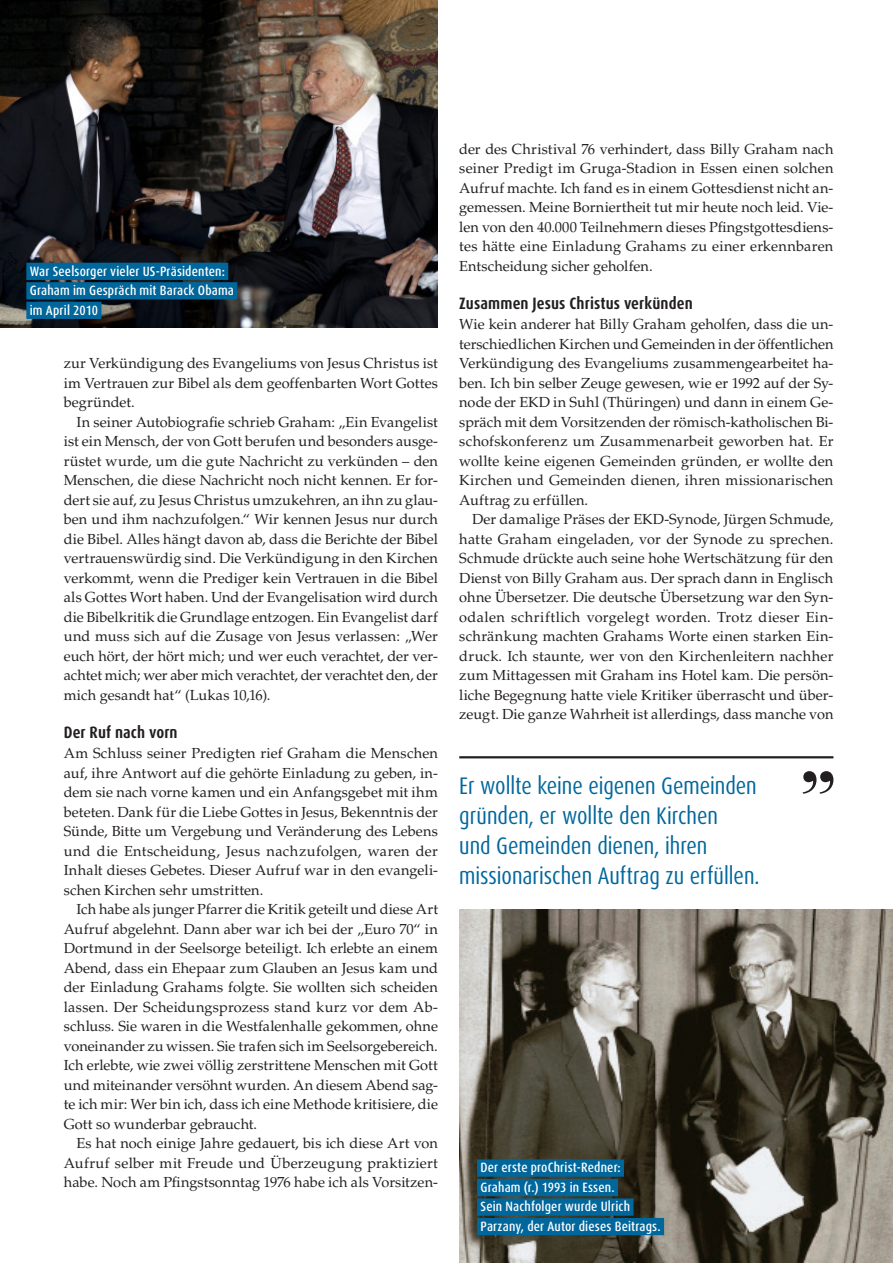
<style>
.page{position:relative;width:893px;height:1263px;background:#fff}
.page>*{position:absolute;margin:0;border:0;box-sizing:border-box;transform-origin:0 0}
.Zitat_blau{font:condensed 24px/30px "Dax OT";color:#00679d;scale:.96 1}
.Zwischenüberschrift{font:700 condensed 16.5px "Dax OT";letter-spacing:.005em;color:#231f20}
.Text_Einzug{font:14.55px/19.5px "Palatino LT Std";letter-spacing:.005em;color:#231f20;text-align:justify}
.Text{font:14.55px/19.5px "Palatino LT Std";letter-spacing:.015em;color:#231f20;text-align:justify}
.Bildunterschrift_Lay{font:500 condensed 13.5px "Dax OT";letter-spacing:.015em;color:#fff}
</style>
<div class="page">
<hr style="left:459px;top:756px;width:374px;height:2px;background:#231f20">
<svg style="left:803px;top:771px;width:30px;height:23px"></svg>
<img style="left:0;top:0;width:438px;height:327px">
<img style="left:459px;top:909px;width:434px;height:354px">
<div style="left:26px;top:263px;width:202px;height:17px;background:#00679d"></div>
<div style="left:26px;top:282px;width:211px;height:17px;background:#00679d"></div>
<div style="left:26px;top:302px;width:75px;height:17px;background:#00679d"></div>
<div style="left:477px;top:1159px;width:147px;height:18px;background:#00679d"></div>
<div style="left:477px;top:1179px;width:141px;height:17px;background:#00679d"></div>
<div style="left:477px;top:1198px;width:156px;height:18px;background:#00679d"></div>
<div style="left:477px;top:1218px;width:187px;height:17px;background:#00679d"></div>
<p class="Bildunterschrift_Lay" style="left:30px;top:262px;width:197px">War Seelsorger vieler US-Präsidenten:</p>
<p class="Bildunterschrift_Lay" style="left:30px;top:282px;width:206px">Graham im Gespräch mit Barack Obama</p>
<p class="Bildunterschrift_Lay" style="left:30px;top:301px;width:70px">im April 2010</p>
<p class="Text_Einzug" style="left:64px;top:354px;width:376px">zur Verkündigung des Evangeliums von Jesus Christus ist im Vertrauen zur Bibel als dem geoffenbarten Wort Gottes begründet.</p>
<p class="Text_Einzug" style="left:64px;top:412px;width:376px;text-indent:13px">In seiner Autobiografie schrieb Graham: „Ein Evangelist ist ein Mensch, der von Gott berufen und besonders ausge&shy;rüstet wurde, um die gute Nachricht zu verkünden – den Menschen, die diese Nachricht noch nicht kennen. Er for&shy;dert sie auf, zu Jesus Christus umzukehren, an ihn zu glau&shy;ben und ihm nachzufolgen.“ Wir kennen Jesus nur durch die Bibel. Alles hängt davon ab, dass die Berichte der Bibel vertrauenswürdig sind. Die Verkündigung in den Kirchen verkommt, wenn die Prediger kein Vertrauen in die Bibel als Gottes Wort haben. Und der Evangelisation wird durch die Bibelkritik die Grundlage entzogen. Ein Evangelist darf und muss sich auf die Zusage von Jesus verlassen: „Wer euch hört, der hört mich; und wer euch verachtet, der ver&shy;achtet mich; wer aber mich verachtet, der verachtet den, der mich gesandt hat“ (Lukas 10,16).</p>
<p class="Zwischenüberschrift" style="left:64px;top:722px;width:115px">Der Ruf nach vorn</p>
<p class="Text" style="left:64px;top:744px;width:376px">Am Schluss seiner Predigten rief Graham die Menschen auf, ihre Antwort auf die gehörte Einladung zu geben, in&shy;dem sie nach vorne kamen und ein Anfangsgebet mit ihm beteten. Dank für die Liebe Gottes in Jesus, Bekenntnis der Sünde, Bitte um Vergebung und Veränderung des Lebens und die Entscheidung, Jesus nachzufolgen, waren der Inhalt dieses Gebetes. Dieser Aufruf war in den evangeli&shy;schen Kirchen sehr umstritten.</p>
<p class="Text_Einzug" style="left:64px;top:900px;width:376px;text-indent:13px">Ich habe als junger Pfarrer die Kritik geteilt und diese Art Aufruf abgelehnt. Dann aber war ich bei der „Euro 70“ in Dortmund in der Seelsorge beteiligt. Ich erlebte an einem Abend, dass ein Ehepaar zum Glauben an Jesus kam und der Einladung Grahams folgte. Sie wollten sich scheiden lassen. Der Scheidungsprozess stand kurz vor dem Ab&shy;schluss. Sie waren in die Westfalenhalle gekommen, ohne voneinander zu wissen. Sie trafen sich im Seelsorgebereich.<br>Ich erlebte, wie zwei völlig zerstrittene Menschen mit Gott und miteinander versöhnt wurden. An diesem Abend sag&shy;te ich mir: Wer bin ich, dass ich eine Methode kritisiere, die Gott so wunderbar gebraucht.</p>
<p class="Text_Einzug" style="left:64px;top:1134px;width:376px;text-indent:13px">Es hat noch einige Jahre gedauert, bis ich diese Art von Aufruf selber mit Freude und Überzeugung praktiziert habe. Noch am Pfingstsonntag 1976 habe ich als Vorsitzen-</p>
<p class="Text_Einzug" style="left:459px;top:139px;width:376px">der des Christival 76 verhindert, dass Billy Graham nach seiner Predigt im Gruga-Stadion in Essen einen solchen Aufruf machte. Ich fand es in einem Gottesdienst nicht an&shy;gemessen. Meine Borniertheit tut mir heute noch leid. Vie&shy;len von den 40.000 Teilnehmern dieses Pfingstgottesdiens&shy;tes hätte eine Einladung Grahams zu einer erkennbaren Entscheidung sicher geholfen.</p>
<p class="Zwischenüberschrift" style="left:459px;top:293px;width:235px">Zusammen Jesus Christus verkünden</p>
<p class="Text" style="left:459px;top:315px;width:376px">Wie kein anderer hat Billy Graham geholfen, dass die un&shy;terschiedlichen Kirchen und Gemeinden in der öffentlichen Verkündigung des Evangeliums zusammengearbeitet ha&shy;ben. Ich bin selber Zeuge gewesen, wie er 1992 auf der Sy&shy;node der EKD in Suhl (Thüringen) und dann in einem Ge&shy;spräch mit dem Vorsitzenden der römisch-katholischen Bi&shy;schofskonferenz um Zusammenarbeit geworben hat. Er wollte keine eigenen Gemeinden gründen, er wollte den Kirchen und Gemeinden dienen, ihren missionarischen Auftrag zu erfüllen.</p>
<p class="Text_Einzug" style="left:459px;top:510px;width:376px;text-indent:13px">Der damalige Präses der EKD-Synode, Jürgen Schmude, hatte Graham eingeladen, vor der Synode zu sprechen.<br>Schmude drückte auch seine hohe Wertschätzung für den Dienst von Billy Graham aus. Der sprach dann in Englisch ohne Übersetzer. Die deutsche Übersetzung war den Syn&shy;odalen schriftlich vorgelegt worden. Trotz dieser Ein&shy;schränkung machten Grahams Worte einen starken Ein&shy;druck. Ich staunte, wer von den Kirchenleitern nachher zum Mittagessen mit Graham ins Hotel kam. Die persön&shy;liche Begegnung hatte viele Kritiker überrascht und über&shy;zeugt. Die ganze Wahrheit ist allerdings, dass manche von</p>
<p class="Zitat_blau" style="left:459px;top:771px;width:314px">Er wollte keine eigenen Gemeinden gründen, er wollte den Kirchen<br>und Gemeinden dienen, ihren missionarischen Auftrag zu erfüllen.</p>
<p class="Bildunterschrift_Lay" style="left:480px;top:1159px;width:142px">Der erste proChrist-Redner:</p>
<p class="Bildunterschrift_Lay" style="left:480px;top:1178px;width:136px">Graham (r.) 1993 in Essen.</p>
<p class="Bildunterschrift_Lay" style="left:480px;top:1198px;width:151px">Sein Nachfolger wurde Ulrich</p>
<p class="Bildunterschrift_Lay" style="left:480px;top:1217px;width:182px">Parzany, der Autor dieses Beitrags.</p>
</div>
